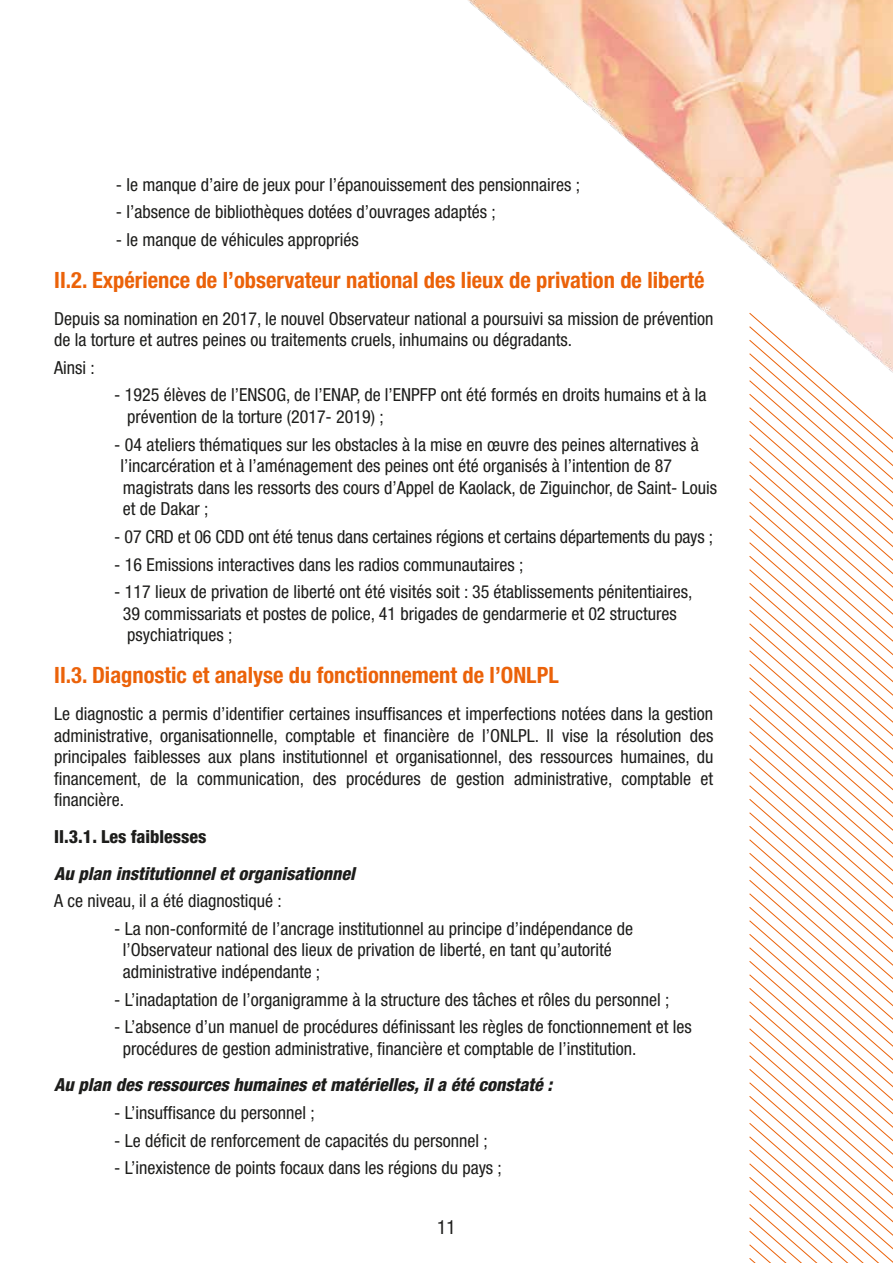
<style>
.page{position:relative;width:893px;height:1263px;background:#fff}
.page>*{position:absolute;margin:0;border:0;box-sizing:border-box;transform-origin:0 0}
.t1{font:700 condensed 22.5px "Helvetica Neue";color:#eb6209}
.t2{font:condensed 19.5px "Helvetica Neue";color:#1d1d1b}
.t3{font:condensed 18px/21.6px "Helvetica Neue";color:#1d1d1b}
.t4{font:italic 800 condensed 18px "Helvetica Neue";color:#1d1d1b}
.t5{font:800 condensed 18px "Helvetica Neue";color:#1d1d1b}
</style>
<div class="page">
<svg style="left:749px;top:391px;width:144px;height:872px"></svg>
<img style="left:468px;top:0;width:425px;height:391px">
<p class="t3" style="left:116px;top:173px;width:466px">- le manque d’aire de jeux pour l’épanouissement des pensionnaires ;</p>
<p class="t3" style="left:116px;top:201px;width:382px">- l’absence de bibliothèques dotées d’ouvrages adaptés ;</p>
<p class="t3" style="left:116px;top:229px;width:245px">- le manque de véhicules appropriés</p>
<p class="t1" style="left:54px;top:266px;width:652px">II.2. Expérience de l’observateur national des lieux de privation de liberté</p>
<p class="t3" style="left:54px;top:307px;width:661px">Depuis sa nomination en 2017, le nouvel Observateur national a poursuivi sa mission de prévention de la torture et autres peines ou traitements cruels, inhumains ou dégradants.</p>
<p class="t3" style="left:54px;top:356px;width:42px">Ainsi :</p>
<p class="t3" style="left:127px;top:384px;width:581px;text-indent:-13px">- 1925 élèves de l’ENSOG, de l’ENAP, de l’ENPFP ont été formés en droits humains et à la prévention de la torture (2017- 2019) ;</p>
<p class="t3" style="left:120px;top:433px;width:598px;text-indent:-6px">- 04 ateliers thématiques sur les obstacles à la mise en œuvre des peines alternatives à l’incarcération et à l’aménagement des peines ont été organisés à l’intention de 87 magistrats dans les ressorts des cours d’Appel de Kaolack, de Ziguinchor, de Saint- Louis et de Dakar ;</p>
<p class="t3" style="left:114px;top:526px;width:600px">- 07 CRD et 06 CDD ont été tenus dans certaines régions et certains départements du pays ;</p>
<p class="t3" style="left:114px;top:553px;width:411px">- 16 Emissions interactives dans les radios communautaires ;</p>
<p class="t3" style="left:123px;top:581px;width:571px;text-indent:-9px">- 117 lieux de privation de liberté ont été visités soit : 35 établissements pénitentiaires,<br>39 commissariats et postes de police, 41 brigades de gendarmerie et 02 structures psychiatriques ;</p>
<p class="t1" style="left:54px;top:662px;width:506px">II.3. Diagnostic et analyse du fonctionnement de l’ONLPL</p>
<p class="t3" style="left:54px;top:703px;width:661px;text-align:justify">Le diagnostic a permis d’identifier certaines insuffisances et imperfections notées dans la gestion administrative, organisationnelle, comptable et financière de l’ONLPL. Il vise la résolution des principales faiblesses aux plans institutionnel et organisationnel, des ressources humaines, du financement, de la communication, des procédures de gestion administrative, comptable et financière.</p>
<p class="t5" style="left:54px;top:825px;width:154px">II.3.1. Les faiblesses</p>
<p class="t4" style="left:54px;top:862px;width:302px">Au plan institutionnel et organisationnel</p>
<p class="t3" style="left:54px;top:890px;width:229px">A ce niveau, il a été diagnostiqué :</p>
<p class="t3" style="left:123px;top:917px;width:512px;text-indent:-9px">- La non-conformité de l’ancrage institutionnel au principe d’indépendance de l’Observateur national des lieux de privation de liberté, en tant qu’autorité administrative indépendante ;</p>
<p class="t3" style="left:114px;top:988px;width:557px">- L’inadaptation de l’organigramme à la structure des tâches et rôles du personnel ;</p>
<p class="t3" style="left:123px;top:1016px;width:570px;text-indent:-9px">- L’absence d’un manuel de procédures définissant les règles de fonctionnement et les procédures de gestion administrative, financière et comptable de l’institution.</p>
<p class="t4" style="left:54px;top:1074px;width:499px">Au plan des ressources humaines et matérielles, il a été constaté :</p>
<p class="t3" style="left:114px;top:1102px;width:202px">- L’insuffisance du personnel ;</p>
<p class="t3" style="left:114px;top:1129px;width:375px">- Le déficit de renforcement de capacités du personnel ;</p>
<p class="t3" style="left:114px;top:1157px;width:389px">- L’inexistence de points focaux dans les régions du pays ;</p>
<p class="t2" style="left:437px;top:1216px;width:20px">11</p>
</div>
